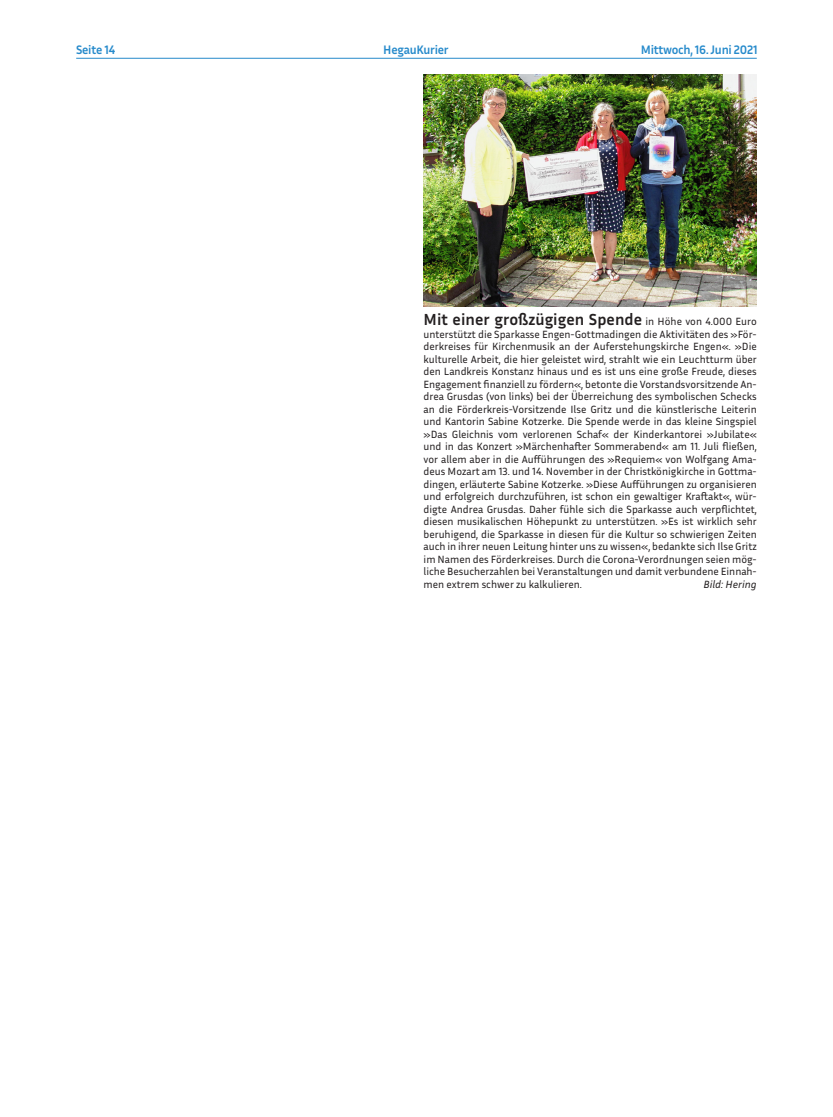
<style>
.page{position:relative;width:833px;height:1117px;background:#fff}
.page>*{position:absolute;margin:0;border:0;box-sizing:border-box;transform-origin:0 0}
.Bildtext{font:700 16.25px "Inria Sans";color:#231f20}
.t1{font:700 12.5px "Inria Sans";letter-spacing:-.02em;color:#268acb}
.Bildtext-2{font:10.62px/12.5px "Inria Sans";color:#231f20;text-align:justify}
.Bildtext-3{font:italic 10.62px "Inria Sans";color:#231f20}
.s1{font-weight:400;font-size:10.62px}
</style>
<div class="page">
<hr style="left:76px;top:58px;width:680px;height:1px;background:#268acb">
<img style="left:423px;top:74px;width:333px;height:232px">
<p class="t1" style="left:76px;top:42px;width:41px">Seite 14</p>
<p class="t1" style="left:383px;top:42px;width:67px">HegauKurier</p>
<p class="t1" style="left:641px;top:42px;width:118px">Mittwoch, 16. Juni 2021</p>
<p class="Bildtext" style="left:423px;top:309px;width:335px">Mit einer großzügigen Spende <span class="s1">in Höhe von 4.000 Euro</span></p>
<p class="Bildtext-2" style="left:423px;top:327px;width:335px">unterstützt die Sparkasse Engen-Gottmadingen die Aktivitäten des »För&shy;derkreises für Kirchenmusik an der Auferstehungskirche Engen«. »Die kulturelle Arbeit, die hier geleistet wird, strahlt wie ein Leuchtturm über den Landkreis Konstanz hinaus und es ist uns eine große Freude, dieses Engagement finanziell zu fördern«, betonte die Vorstandsvorsitzende An&shy;drea Grusdas (von links) bei der Überreichung des symbolischen Schecks an die Förderkreis-Vorsitzende Ilse Gritz und die künstlerische Leiterin und Kantorin Sabine Kotzerke. Die Spende werde in das kleine Singspiel »Das Gleichnis vom verlorenen Schaf« der Kinderkantorei »Jubilate« und in das Konzert »Märchenhafter Sommerabend« am 11. Juli fließen, vor allem aber in die Aufführungen des »Requiem« von Wolfgang Ama&shy;deus Mozart am 13. und 14. November in der Christkönigkirche in Gottma&shy;dingen, erläuterte Sabine Kotzerke. »Diese Aufführungen zu organisieren und erfolgreich durchzuführen, ist schon ein gewaltiger Kraftakt«, wür&shy;digte Andrea Grusdas. Daher fühle sich die Sparkasse auch verpflichtet, diesen musikalischen Höhepunkt zu unterstützen. »Es ist wirklich sehr beruhigend, die Sparkasse in diesen für die Kultur so schwierigen Zeiten auch in ihrer neuen Leitung hinter uns zu wissen«, bedankte sich Ilse Gritz im Namen des Förderkreises. Durch die Corona-Verordnungen seien mög&shy;liche Besucherzahlen bei Veranstaltungen und damit verbundene Einnah&shy;men extrem schwer zu kalkulieren.</p>
<p class="Bildtext-3" style="left:703px;top:577px;width:55px">Bild: Hering</p>
</div>
